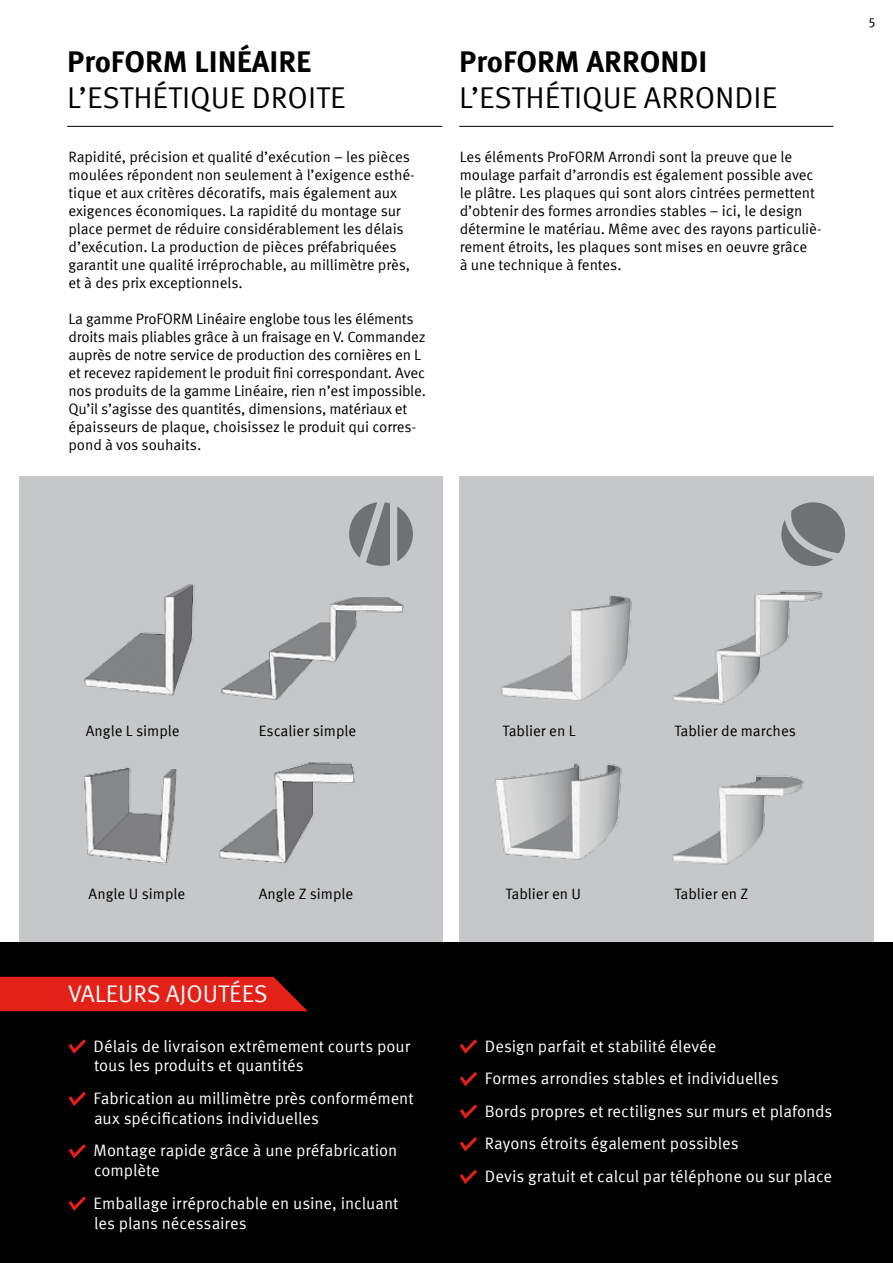
<style>
.page{position:relative;width:893px;height:1263px;background:#fff}
.page>*{position:absolute;margin:0;border:0;box-sizing:border-box;transform-origin:0 0}
.t1{font:30px "Meta Offc Pro Norm";color:#000}
.t2{font:700 30px "Meta Offc Pro";color:#000}
.t3{font:24px "Meta Offc Pro Norm";color:#fff}
.t4{font:16.5px/19.8px "Meta Offc Pro Norm";letter-spacing:-.005em;color:#fff}
.t5{font:15px/18px "Meta Offc Pro Norm";letter-spacing:-.01em;color:#000}
.t6{font:13.5px "Meta Offc Pro Norm";color:#000}
</style>
<div class="page">
<img style="left:19px;top:476px;width:423px;height:466px">
<img style="left:459px;top:476px;width:415px;height:466px">
<svg style="left:349px;top:502px;width:41px;height:64px;background:#8d8e8f"></svg>
<svg style="left:397px;top:507px;width:16px;height:54px"></svg>
<svg style="left:777px;top:500px;width:72px;height:68px;background:#959697"></svg>
<hr style="left:67px;top:126px;width:375px;height:1px;background:#000">
<hr style="left:459px;top:126px;width:374px;height:1px;background:#000">
<div style="left:0;top:942px;width:893px;height:321px;background:#000"></div>
<div style="left:0;top:977px;width:308px;height:34px;background:#e32119"></div>
<svg style="left:69px;top:1039px;width:17px;height:15px"></svg>
<svg style="left:69px;top:1092px;width:17px;height:14px"></svg>
<svg style="left:69px;top:1144px;width:17px;height:14px"></svg>
<svg style="left:69px;top:1196px;width:17px;height:15px"></svg>
<svg style="left:460px;top:1039px;width:17px;height:15px"></svg>
<svg style="left:460px;top:1072px;width:17px;height:14px"></svg>
<svg style="left:460px;top:1104px;width:17px;height:15px"></svg>
<svg style="left:460px;top:1137px;width:17px;height:14px"></svg>
<svg style="left:460px;top:1169px;width:17px;height:15px"></svg>
<h1 class="t2" style="left:67px;top:38px;width:246px">ProFORM LINÉAIRE</h1>
<h1 class="t1" style="left:67px;top:75px;width:280px">L’ESTHÉTIQUE DROITE</h1>
<p class="t5" style="left:69px;top:147px;width:348px">Rapidité, précision et qualité d’exécution – les pièces moulées répondent non seulement à l’exigence esthé&shy;tique et aux critères décoratifs, mais également aux exigences économiques. La rapidité du montage sur place permet de réduire considérablement les délais d’exécution. La production de pièces préfabriquées garantit une qualité irréprochable, au millimètre près, et à des prix exceptionnels.</p>
<p class="t5" style="left:69px;top:309px;width:359px">La gamme ProFORM Linéaire englobe tous les éléments droits mais pliables grâce à un fraisage en V. Commandez auprès de notre service de production des cornières en L et recevez rapidement le produit fini correspondant. Avec nos produits de la gamme Linéaire, rien n’est impossible.<br>Qu’il s’agisse des quantités, dimensions, matériaux et épaisseurs de plaque, choisissez le produit qui corres&shy;pond à vos souhaits.</p>
<h1 class="t2" style="left:459px;top:38px;width:250px">ProFORM ARRONDI</h1>
<h1 class="t1" style="left:459px;top:75px;width:320px">L’ESTHÉTIQUE ARRONDIE</h1>
<p class="t5" style="left:460px;top:147px;width:363px">Les éléments ProFORM Arrondi sont la preuve que le moulage parfait d’arrondis est également possible avec le plâtre. Les plaques qui sont alors cintrées permettent d’obtenir des formes arrondies stables – ici, le design détermine le matériau. Même avec des rayons particuliè&shy;rement étroits, les plaques sont mises en oeuvre grâce<br>à une technique à fentes.</p>
<p class="t6" style="left:868px;top:12px;width:9px">5</p>
<p class="t5" style="left:86px;top:720px;width:95px">Angle L simple</p>
<p class="t5" style="left:259px;top:720px;width:99px">Escalier simple</p>
<p class="t5" style="left:503px;top:720px;width:75px">Tablier en L</p>
<p class="t5" style="left:674px;top:720px;width:123px">Tablier de marches</p>
<p class="t5" style="left:89px;top:883px;width:98px">Angle U simple</p>
<p class="t5" style="left:259px;top:883px;width:96px">Angle Z simple</p>
<p class="t5" style="left:505px;top:883px;width:77px">Tablier en U</p>
<p class="t5" style="left:674px;top:883px;width:75px">Tablier en Z</p>
<h2 class="t3" style="left:68px;top:975px;width:201px">VALEURS AJOUTÉES</h2>
<p class="t4" style="left:94px;top:1035px;width:318px">Délais de livraison extrêmement courts pour tous les produits et quantités</p>
<p class="t4" style="left:94px;top:1087px;width:322px">Fabrication au millimètre près conformément aux spécifications individuelles</p>
<p class="t4" style="left:94px;top:1140px;width:305px">Montage rapide grâce à une préfabrication complète</p>
<p class="t4" style="left:94px;top:1192px;width:306px">Emballage irréprochable en usine, incluant les plans nécessaires</p>
<p class="t4" style="left:485px;top:1028px;width:349px;line-height:32.5px">Design parfait et stabilité élevée<br>Formes arrondies stables et individuelles<br>Bords propres et rectilignes sur murs et plafonds Rayons étroits également possibles<br>Devis gratuit et calcul par téléphone ou sur place</p>
</div>
